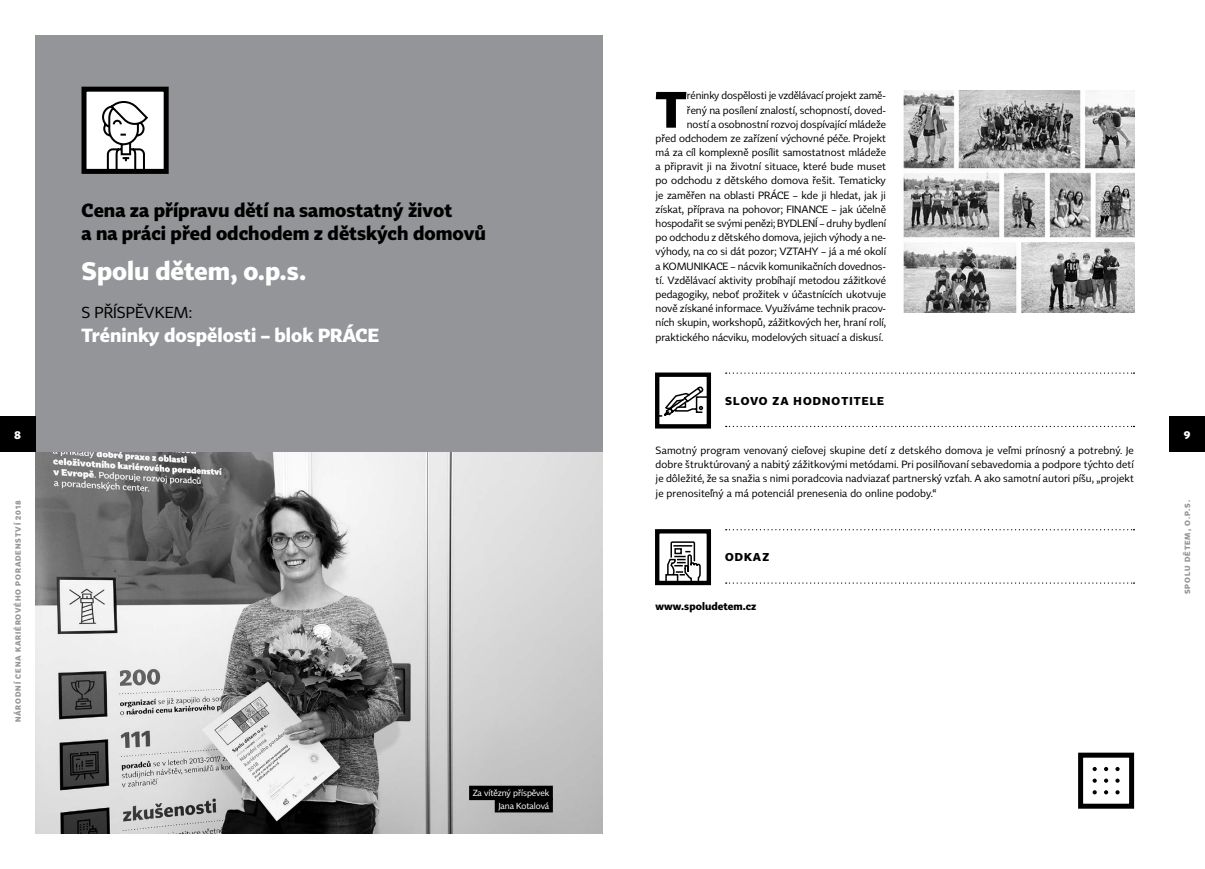
<style>
.page{position:relative;width:1205px;height:869px;background:#fff}
.page>*{position:absolute;margin:0;border:0;box-sizing:border-box;transform-origin:0 0}
.t1{font:700 50.25px "Tabac Sans";color:#000}
.t2{font:700 25px "Tabac Sans";color:#fff}
.t3{font:700 18.75px/22.5px "Tabac Sans";color:#000}
.t4{font:700 18.75px "Tabac Sans";color:#fff}
.t5{font:15.62px "Tabac Sans";color:#000}
.t6{font:700 11.25px "Tabac Sans";color:#000}
.t7{font:700 11.25px "Tabac Sans";color:#fff}
.t8{font:10.38px/14.1px "Tabac Sans";color:#000;text-align:right}
.t9{font:700 10.38px "Tabac Sans";letter-spacing:.005em;color:#000}
.t10{font:8.75px/12.2px "Tabac Sans";letter-spacing:-.01em;color:#fff;text-align:right}
.t11{font:700 7.5px "Tabac Sans";letter-spacing:.12em;color:#939598}
</style>
<div class="page">
<img style="left:35px;top:452px;width:567px;height:381px">
<div style="left:35px;top:35px;width:567px;height:417px;background:#939598"></div>
<div style="left:1078px;top:752px;width:56px;height:56px;border:5px solid #000"></div>
<svg style="left:1092px;top:790px;width:5px;height:4px"></svg>
<svg style="left:1104px;top:790px;width:4px;height:4px"></svg>
<svg style="left:1115px;top:790px;width:4px;height:4px"></svg>
<svg style="left:1092px;top:778px;width:5px;height:4px"></svg>
<svg style="left:1104px;top:778px;width:4px;height:4px"></svg>
<svg style="left:1115px;top:778px;width:4px;height:4px"></svg>
<svg style="left:1092px;top:767px;width:5px;height:3px"></svg>
<svg style="left:1104px;top:767px;width:4px;height:3px"></svg>
<svg style="left:726px;top:372px;width:408px;height:1px"></svg>
<svg style="left:726px;top:529px;width:408px;height:1px"></svg>
<svg style="left:726px;top:425px;width:408px;height:2px"></svg>
<svg style="left:726px;top:582px;width:408px;height:1px"></svg>
<div style="left:84px;top:89px;width:82px;height:82px;background:#fff"></div>
<div style="left:81px;top:87px;width:88px;height:87px;border:5px solid #000"></div>
<div style="left:469px;top:785px;width:84px;height:14px;background:#000"></div>
<div style="left:495px;top:797px;width:58px;height:15px;background:#000"></div>
<div style="left:655px;top:529px;width:56px;height:56px;border:4px solid #000"></div>
<svg style="left:664px;top:541px;width:37px;height:42px"></svg>
<div style="left:655px;top:372px;width:56px;height:56px;border:4px solid #000"></div>
<svg style="left:657px;top:385px;width:52px;height:34px"></svg>
<svg style="left:101px;top:101px;width:49px;height:70px"></svg>
<img style="left:904px;top:90px;width:230px;height:222px">
<div style="left:1169px;top:416px;width:36px;height:36px;background:#000"></div>
<div style="left:0;top:416px;width:35px;height:36px;background:#000"></div>
<h3 class="t3" style="left:81px;top:199px;width:406px">Cena za přípravu dětí na samostatný život<br>a na práci před odchodem z dětských domovů</h3>
<h2 class="t2" style="left:81px;top:255px;width:226px">Spolu dětem, o.p.s.</h2>
<h3 class="t5" style="left:81px;top:303px;width:75px">S přísp ěvkem</h3>
<h3 class="t5" style="left:189px;top:303px;width:5px">:</h3>
<h3 class="t4" style="left:81px;top:323px;width:299px">Tréninky dospělosti – blok PRÁCE</h3>
<p class="t8" style="left:656px;top:89px;width:232px">réninky dospělosti je vzdělávací projekt zamě-<br>řený na posílení znalostí, schopností, doved-<br>ností a osobnostní rozvoj dospívající mládeže<br>před odchodem ze zařízení výchovné péče. Projekt má za cíl komplexně posílit samostatnost mládeže a připravit ji na životní situace, které bude muset po odchodu z dětského domova řešit. Tematicky je zaměřen na oblasti PRÁCE – kde ji hledat, jak ji získat, příprava na pohovor; FINANCE – jak účelně hospodařit se svými penězi; BYDLENÍ – druhy bydlení po odchodu z dětského domova, jejich výhody a ne&shy;výhody, na co si dát pozor; VZTAHY – já a mé okolí a KOMUNIKACE – nácvik komunikačních dovednos&shy;tí. Vzdělávací aktivity probíhají metodou zážitkové pedagogiky, neboť prožitek v účastnících ukotvuje nově získané informace. Využíváme technik pracov&shy;ních skupin, workshopů, zážitkových her, hraní rolí, praktického nácviku, modelových situací a diskusí.</p>
<h1 class="t1" style="left:656px;top:78px;width:32px">T</h1>
<p class="t6" style="left:725px;top:393px;width:18px">Slovo</p>
<p class="t6" style="left:772px;top:393px;width:31px">za hodnotitele</p>
<p class="t7" style="left:14px;top:427px;width:8px">8</p>
<p class="t7" style="left:1184px;top:427px;width:8px">9</p>
<p class="t11" style="left:13px;top:722px;width:224px;rotate:-90deg">NÁRODNÍ CENA KARIÉROVÉHO PORADENSTVÍ 2018</p>
<p class="t10" style="left:473px;top:786px;width:78px">Za vítězný příspěvek<br>Jana Kotalová</p>
<p class="t8" style="left:656px;top:443px;width:480px;text-align:justify">Samotný program venovaný cieľovej skupine detí z detského domova je veľmi prínosný a potrebný. Je dobre štruktúrovaný a nabitý zážitkovými metódami. Pri posilňovaní sebavedomia a podpore týchto detí je dôležité, že sa snažia s nimi poradcovia nadviazať partnerský vzťah. A ako samotní autori píšu, „projekt je prenositeľný a má potenciál prenesenia do online podoby.“</p>
<p class="t6" style="left:725px;top:550px;width:10px">odkaz</p>
<p class="t9" style="left:656px;top:599px;width:102px">www.spoludetem.cz</p>
<p class="t11" style="left:1183px;top:594px;width:96px;rotate:-90deg">Spolu dětem, o.p.s.</p>
</div>
